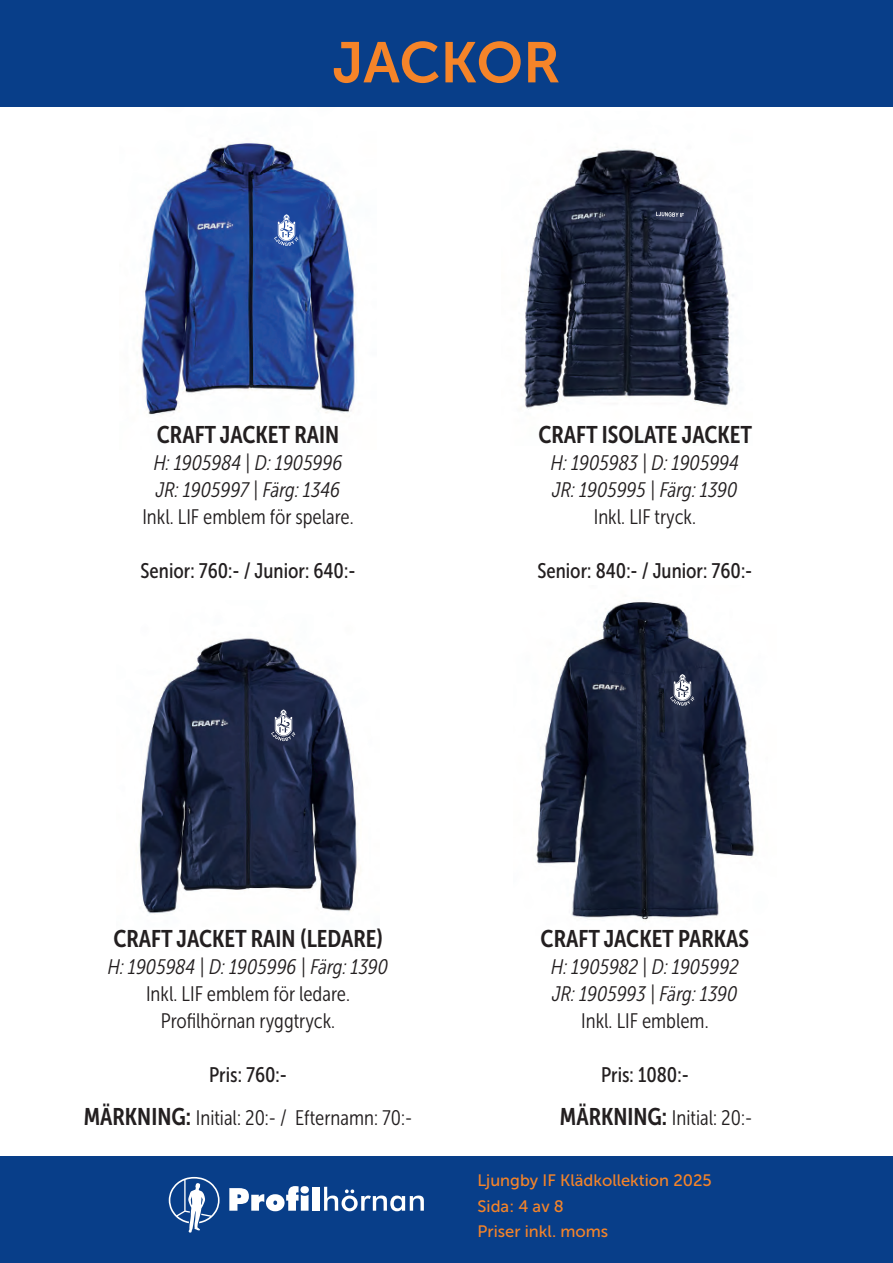
<style>
.page{position:relative;width:893px;height:1263px;background:#fff}
.page>*{position:absolute;margin:0;border:0;box-sizing:border-box;transform-origin:0 0}
.t1{font:57px "Museo Sans 700";letter-spacing:-.005em;color:#f58429}
.t2{font:24px "Museo Sans Cond 700";color:#231f20}
.t3{font:21px/27px "Museo Sans Cond 300";color:#231f20;text-align:center}
.t4{font:italic 21px/27px "Museo Sans Cond 300";color:#231f20}
.t5{font:21px "Museo Sans Cond 500";color:#231f20}
.t6{font:16.5px/25.5px "Museo Sans 500";color:#f58429}
.s1{font-family:"Museo Sans Cond 700";font-size:24px}
</style>
<div class="page">
<img style="left:139px;top:142px;width:217px;height:273px">
<svg style="left:274px;top:214px;width:24px;height:32px"></svg>
<img style="left:520px;top:149px;width:214px;height:260px">
<svg style="left:656px;top:212px;width:28px;height:5px"></svg>
<img style="left:139px;top:638px;width:218px;height:276px">
<svg style="left:271px;top:710px;width:24px;height:31px"></svg>
<img style="left:536px;top:602px;width:218px;height:319px">
<svg style="left:670px;top:674px;width:24px;height:32px"></svg>
<div style="left:0;top:0;width:893px;height:106px;background:#083e89"></div>
<div style="left:0;top:1157px;width:893px;height:106px;background:#083e89"></div>
<svg style="left:169px;top:1177px;width:51px;height:55px"></svg>
<div style="left:312px;top:1187px;width:8px;height:24px;background:#fff"></div>
<svg style="left:324px;top:1187px;width:100px;height:24px"></svg>
<svg style="left:229px;top:1186px;width:80px;height:25px"></svg>
<h1 class="t1" style="left:332px;top:31px;width:230px">JACKOR</h1>
<p class="t2" style="left:157px;top:421px;width:184px">CRAFT JACKET RAIN</p>
<p class="t4" style="left:154px;top:449px;width:190px">H: 1905984 | D: 1905996<br>JR: 1905997 | Färg: 1346</p>
<p class="t3" style="left:142px;top:503px;width:213px">Inkl. LIF emblem för spelare.</p>
<p class="t5" style="left:141px;top:559px;width:216px">Senior: 760:- / Junior: 640:-</p>
<p class="t2" style="left:113px;top:925px;width:271px">CRAFT JACKET RAIN (LEDARE)</p>
<p class="t4" style="left:108px;top:953px;width:282px">H: 1905984 | D: 1905996 | Färg: 1390</p>
<p class="t3" style="left:146px;top:980px;width:205px">Inkl. LIF emblem för ledare.<br>Profilhörnan ryggtryck.</p>
<p class="t5" style="left:209px;top:1063px;width:79px">Pris: 760:-</p>
<p class="t2" style="left:538px;top:421px;width:215px">CRAFT ISOLATE JACKET</p>
<p class="t4" style="left:551px;top:449px;width:190px">H: 1905983 | D: 1905994<br>JR: 1905995 | Färg: 1390</p>
<p class="t3" style="left:594px;top:503px;width:104px">Inkl. LIF tryck.</p>
<p class="t5" style="left:537px;top:559px;width:216px">Senior: 840:- / Junior: 760:-</p>
<p class="t2" style="left:541px;top:925px;width:210px">CRAFT JACKET PARKAS</p>
<p class="t4" style="left:551px;top:953px;width:189px">H: 1905982 | D: 1905992<br>JR: 1905993 | Färg: 1390</p>
<p class="t3" style="left:581px;top:1007px;width:129px">Inkl. LIF emblem.</p>
<p class="t5" style="left:601px;top:1063px;width:89px">Pris: 1080:-</p>
<p class="t3" style="left:84px;top:1104px;width:330px"><span class="s1">MÄRKNING:</span> Initial: 20:- / Efternamn: 70:-</p>
<p class="t3" style="left:560px;top:1104px;width:194px"><span class="s1">MÄRKNING:</span> Initial: 20:-</p>
<p class="t6" style="left:478px;top:1168px;width:236px">Ljungby IF Klädkollektion 2025<br>Sida: 4 av 8<br>Priser inkl. moms</p>
</div>
